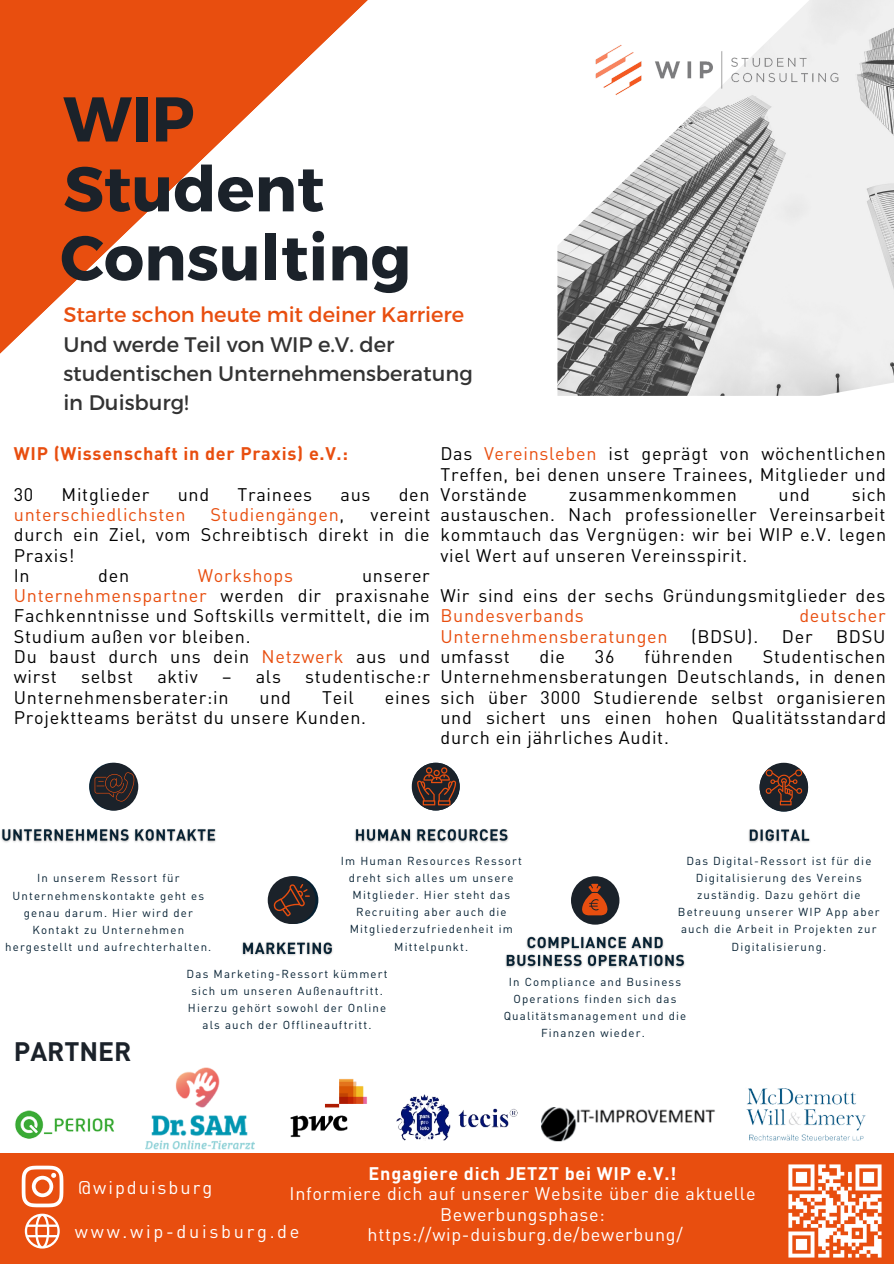
<style>
.page{position:relative;width:894px;height:1264px;background:#fff}
.page>*{position:absolute;margin:0;border:0;box-sizing:border-box;transform-origin:0 0}
.t1{font:700 63px/69.4px "Montserrat";color:#1b222a}
.t2{font:700 26.4px "DINOT";color:#1b222a}
.t3{font:21px/29.2px "Montserrat";color:#333}
.t4{font:21px "Montserrat";color:#e84e0f}
.t5{font:18.15px "DINOT";letter-spacing:.15em;color:#fff}
.t6{font:18.15px "DINOT";letter-spacing:.11em;color:#fff}
.t7{font:18px/20.2px "DINOT";letter-spacing:.04em;color:#000;text-align:justify}
.t8{font:18px/20.2px "DINOT";letter-spacing:.04em;color:#fff;text-align:center}
.t9{font:18px "DINOT";letter-spacing:.04em;color:#e84e0f}
.t10{font:700 18px "DINOT";letter-spacing:.04em;color:#e84e0f}
.t11{font:700 18px "DINOT";letter-spacing:.04em;color:#fff}
.t12{font:11.4px/17.1px "DINOT";letter-spacing:.1em;color:#062133;text-align:center}
.s1{color:#000}
.s2{color:#e84e0f}
</style>
<div class="page">
<div style="left:0;top:1153px;width:893px;height:110px;background:#e84e0f"></div>
<img style="left:557px;top:0;width:336px;height:396px">
<svg style="left:0;top:0;width:368px;height:354px;fill:#e84e0f"></svg>
<img style="left:748px;top:829px;width:62px;height:14px">
<div style="left:759px;top:762px;width:48px;height:49px;background:#1b222a;border-radius:50%"></div>
<svg style="left:765px;top:769px;width:37px;height:36px"></svg>
<img style="left:242px;top:942px;width:91px;height:14px">
<svg style="left:270px;top:876px;width:48px;height:47px"></svg>
<div style="left:268px;top:876px;width:47px;height:48px;background:#1b222a;border-radius:50%"></div>
<svg style="left:273px;top:883px;width:37px;height:33px"></svg>
<img style="left:355px;top:829px;width:154px;height:14px">
<svg style="left:411px;top:762px;width:48px;height:48px"></svg>
<svg style="left:417px;top:767px;width:39px;height:38px"></svg>
<img style="left:1px;top:829px;width:215px;height:14px">
<svg style="left:89px;top:762px;width:48px;height:48px"></svg>
<div style="left:90px;top:762px;width:48px;height:48px;background:#1b222a;border-radius:50%"></div>
<svg style="left:95px;top:772px;width:40px;height:29px"></svg>
<div style="left:571px;top:876px;width:48px;height:48px;background:#1b222a;border-radius:50%"></div>
<svg style="left:582px;top:883px;width:25px;height:32px"></svg>
<img style="left:505px;top:936px;width:180px;height:32px">
<svg style="left:25px;top:1213px;width:35px;height:35px"></svg>
<svg style="left:22px;top:1197px;width:41px;height:10px"></svg>
<img style="left:573px;top:25px;width:286px;height:89px">
<img style="left:290px;top:1078px;width:77px;height:60px">
<img style="left:541px;top:1107px;width:174px;height:34px">
<img style="left:15px;top:1110px;width:99px;height:87px">
<img style="left:145px;top:1067px;width:109px;height:82px">
<img style="left:746px;top:1088px;width:120px;height:53px">
<img style="left:396px;top:1094px;width:122px;height:46px">
<img style="left:788px;top:1164px;width:94px;height:94px">
<h1 class="t1" style="left:60px;top:81px;width:352px">WIP<br>Student<br>Consulting</h1>
<p class="t4" style="left:63px;top:301px;width:402px">Starte schon heute mit deiner Karriere</p>
<p class="t3" style="left:63px;top:328px;width:411px">Und werde Teil von WIP e.V. der studentischen Unternehmensberatung in Duisburg!</p>
<p class="t10" style="left:14px;top:441px;width:335px">WIP (Wissenschaft in der Praxis) e.V.:</p>
<p class="t7" style="left:14px;top:483px;width:21px">30</p>
<p class="t7" style="left:62px;top:483px;width:89px">Mitglieder</p>
<p class="t7" style="left:178px;top:483px;width:33px">und</p>
<p class="t7" style="left:237px;top:483px;width:76px">Trainees</p>
<p class="t7" style="left:340px;top:483px;width:31px">aus</p>
<p class="t7" style="left:398px;top:483px;width:32px">den</p>
<p class="t9" style="left:14px;top:502px;width:173px">unterschiedlichsten</p>
<p class="t9" style="left:210px;top:502px;width:135px">Studiengängen<span class="s1">,</span></p>
<p class="t7" style="left:14px;top:503px;width:418px;text-align:left;text-indent:356px">vereint durch ein Ziel, vom Schreibtisch direkt in die<br>Praxis!<br>In</p>
<p class="t7" style="left:98px;top:564px;width:32px">den</p>
<p class="t9" style="left:198px;top:563px;width:97px">Workshops</p>
<p class="t7" style="left:14px;top:564px;width:418px;text-align:left;text-indent:348px">unserer<br><span class="s2">Unternehmenspartner</span> werden dir praxisnahe<br>Fachkenntnisse und Softskills vermittelt, die im<br>Studium außen vor bleiben.<br>Du baust durch uns dein <span class="s2">Netzwerk</span> aus und wirst</p>
<p class="t7" style="left:81px;top:666px;width:54px">selbst</p>
<p class="t7" style="left:157px;top:666px;width:42px">aktiv</p>
<p class="t7" style="left:222px;top:666px;width:60px">– als</p>
<p class="t7" style="left:305px;top:666px;width:126px">studentische:r</p>
<p class="t7" style="left:14px;top:686px;width:216px">Unternehmensberater:in</p>
<p class="t7" style="left:259px;top:686px;width:33px">und</p>
<p class="t7" style="left:322px;top:686px;width:33px">Teil</p>
<p class="t7" style="left:384px;top:686px;width:47px">eines</p>
<p class="t7" style="left:14px;top:706px;width:354px">Projektteams berätst du unsere Kunden.</p>
<p class="t7" style="left:440px;top:443px;width:447px">Das <span class="s2">Vereinsleben</span> ist geprägt von wöchentlichen Treffen, bei denen unsere Trainees, Mitglieder und Vorstände</p>
<p class="t7" style="left:440px;top:483px;width:447px;text-indent:411px">sich austauschen. Nach professioneller Vereinsarbeit kommtauch das Vergnügen: wir bei WIP e.V. legen viel Wert auf unseren Vereinsspirit.</p>
<p class="t7" style="left:440px;top:585px;width:446px">Wir sind eins der sechs Gründungsmitglieder des</p>
<p class="t9" style="left:440px;top:603px;width:145px">Bundesverbands</p>
<p class="t9" style="left:799px;top:603px;width:88px">deutscher</p>
<p class="t9" style="left:440px;top:624px;width:229px">Unternehmensberatungen</p>
<p class="t7" style="left:691px;top:625px;width:68px">(BDSU).</p>
<p class="t7" style="left:781px;top:625px;width:32px">Der</p>
<p class="t7" style="left:835px;top:625px;width:51px">BDSU</p>
<p class="t7" style="left:440px;top:645px;width:71px">umfasst</p>
<p class="t7" style="left:539px;top:645px;width:27px">die</p>
<p class="t7" style="left:594px;top:645px;width:21px">36</p>
<p class="t7" style="left:644px;top:645px;width:90px">führenden</p>
<p class="t7" style="left:568px;top:483px;width:170px">zusammenkommen</p>
<p class="t7" style="left:778px;top:483px;width:33px">und</p>
<p class="t7" style="left:440px;top:645px;width:447px;text-indent:322px">Studentischen Unternehmensberatungen Deutschlands, in denen sich über 3000 Studierende selbst organisieren und sichert uns einen hohen Qualitätsstandard durch ein jährliches Audit.</p>
<p class="t12" style="left:5px;top:869px;width:207px">In unserem Ressort für<br>Unternehmenskontakte geht es genau darum. Hier wird der<br>Kontakt zu Unternehmen hergestellt und aufrechterhalten.</p>
<p class="t12" style="left:340px;top:851px;width:182px">Im Human Resources Ressort dreht sich alles um unsere<br>Mitglieder. Hier steht das<br>Recruiting aber auch die<br>Mitgliederzufriedenheit im<br>Mittelpunkt.</p>
<p class="t12" style="left:677px;top:851px;width:203px">Das Digital-Ressort ist für die<br>Digitalisierung des Vereins zuständig. Dazu gehört die<br>Betreuung unserer WIP App aber auch die Arbeit in Projekten zur<br>Digitalisierung.</p>
<h2 class="t2" style="left:14px;top:1033px;width:119px">PARTNER</h2>
<p class="t12" style="left:187px;top:964px;width:202px">Das Marketing-Ressort kümmert sich um unseren Außenauftritt.<br>Hierzu gehört sowohl der Online als auch der Offlineauftritt.</p>
<p class="t12" style="left:503px;top:972px;width:184px">In Compliance and Business<br>Operations finden sich das<br>Qualitätsmanagement und die<br>Finanzen wieder.</p>
<p class="t11" style="left:368px;top:1161px;width:309px">Engagiere dich JETZT bei WIP e.V.!</p>
<p class="t8" style="left:289px;top:1182px;width:467px">Informiere dich auf unserer Website über die aktuelle<br>Bewerbungsphase: https://wip-duisburg.de/bewerbung/</p>
<p class="t6" style="left:78px;top:1175px;width:135px">@wipduisburg</p>
<p class="t5" style="left:75px;top:1219px;width:226px">www.wip-duisburg.de</p>
</div>
